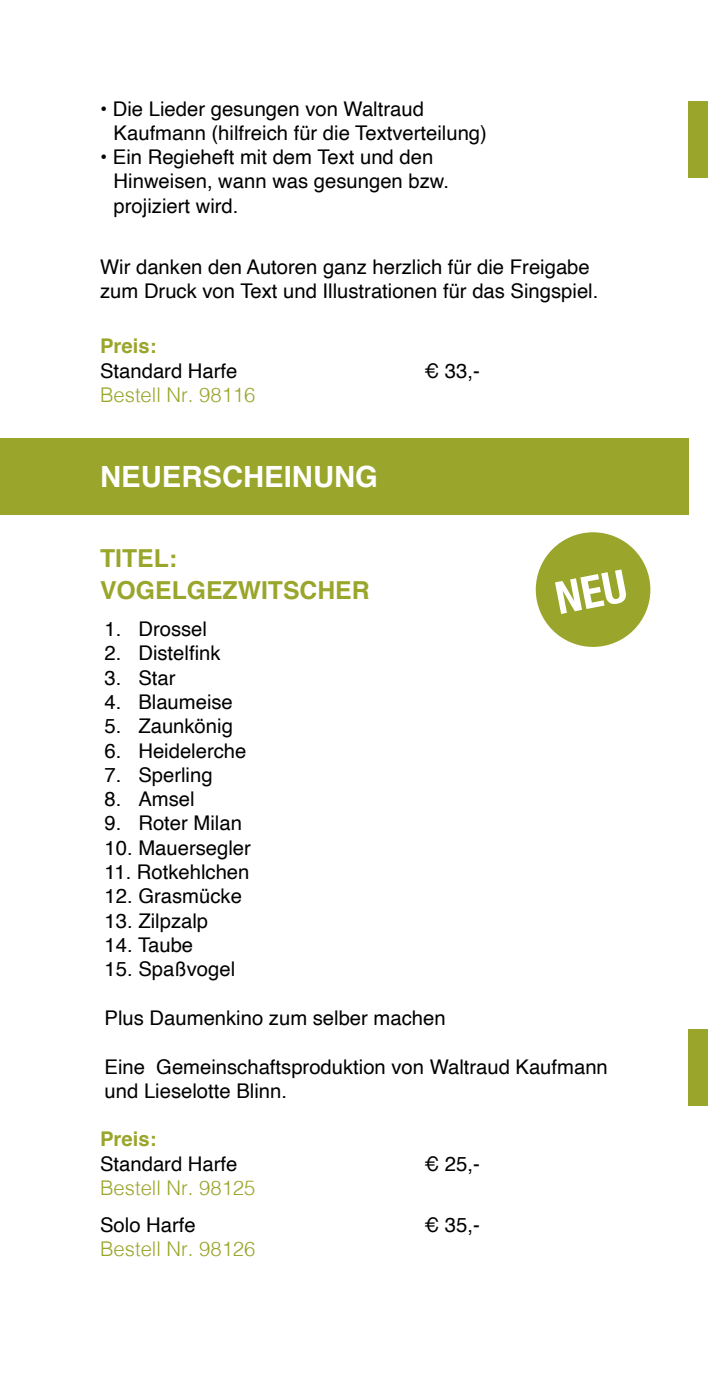
<style>
.page{position:relative;width:708px;height:1378px;background:#fff}
.page>*{position:absolute;margin:0;border:0;box-sizing:border-box;transform-origin:0 0}
.t1{font:700 29.25px "Helvetica";color:#fff}
.t2{font:700 24.75px/32.4px "Helvetica";color:#9aa52b}
.t3{font:20.25px/24.3px "Helvetica";color:#000}
.t4{font:300 20.25px "Helvetica";color:#9aa52b}
.t5{font:700 20.25px "Helvetica";color:#9aa52b}
</style>
<div class="page">
<div style="left:689px;top:1029px;width:19px;height:76px;background:#9aa52b"></div>
<div style="left:689px;top:101px;width:19px;height:76px;background:#9aa52b"></div>
<div style="left:0;top:438px;width:689px;height:76px;background:#9aa52b"></div>
<div style="left:536px;top:532px;width:114px;height:115px;background:#9aa52b;border-radius:50%"></div>
<p class="t3" style="left:114px;top:97px;width:375px;text-indent:-14px">• Die Lieder gesungen von Waltraud<br>Kaufmann (hilfreich für die Textverteilung)</p>
<p class="t3" style="left:114px;top:145px;width:337px;text-indent:-14px">• Ein Regieheft mit dem Text und den<br>Hinweisen, wann was gesungen bzw. projiziert wird.</p>
<p class="t3" style="left:100px;top:255px;width:500px">Wir danken den Autoren ganz herzlich für die Freigabe zum Druck von Text und Illustrationen für das Singspiel.</p>
<p class="t5" style="left:100px;top:330px;width:58px">Preis:</p>
<p class="t3" style="left:100px;top:359px;width:139px">Standard Harfe</p>
<p class="t3" style="left:424px;top:359px;width:57px">€ 33,-</p>
<p class="t4" style="left:100px;top:378px;width:157px">Bestell Nr. 98116</p>
<h1 class="t1" style="left:100px;top:453px;width:279px">NEUERSCHEINUNG</h1>
<p class="t2" style="left:100px;top:542px;width:271px">TITEL:<br>VOGELGEZWITSCHER</p>
<p class="t3" style="left:105px;top:617px;width:104px">1. Drossel</p>
<p class="t3" style="left:105px;top:642px;width:117px">2. Distelfink</p>
<p class="t3" style="left:105px;top:666px;width:72px">3. Star</p>
<p class="t3" style="left:105px;top:690px;width:130px">4. Blaumeise</p>
<p class="t3" style="left:105px;top:714px;width:130px">5. Zaunkönig</p>
<p class="t3" style="left:105px;top:739px;width:143px">6. Heidelerche</p>
<p class="t3" style="left:105px;top:763px;width:110px">7. Sperling</p>
<p class="t3" style="left:105px;top:787px;width:91px">8. Amsel</p>
<p class="t3" style="left:105px;top:812px;width:139px">9. Roter Milan</p>
<p class="t3" style="left:105px;top:836px;width:148px">10. Mauersegler</p>
<p class="t3" style="left:105px;top:860px;width:146px">11. Rotkehlchen</p>
<p class="t3" style="left:105px;top:885px;width:139px">12. Grasmücke</p>
<p class="t3" style="left:105px;top:909px;width:105px">13. Zilpzalp</p>
<p class="t3" style="left:105px;top:933px;width:90px">14. Taube</p>
<p class="t3" style="left:105px;top:957px;width:132px">15. Spaßvogel</p>
<p class="t3" style="left:105px;top:1006px;width:342px">Plus Daumenkino zum selber machen</p>
<p class="t3" style="left:105px;top:1055px;width:505px">Eine Gemeinschaftsproduktion von Waltraud Kaufmann und Lieselotte Blinn.</p>
<p class="t5" style="left:100px;top:1123px;width:58px">Preis:</p>
<p class="t3" style="left:100px;top:1152px;width:139px">Standard Harfe</p>
<p class="t3" style="left:424px;top:1152px;width:57px">€ 25,-</p>
<p class="t4" style="left:100px;top:1170px;width:157px">Bestell Nr. 98125</p>
<p class="t3" style="left:100px;top:1213px;width:97px">Solo Harfe</p>
<p class="t3" style="left:424px;top:1213px;width:57px">€ 35,-</p>
<p class="t4" style="left:100px;top:1232px;width:157px">Bestell Nr. 98126</p>
</div>
